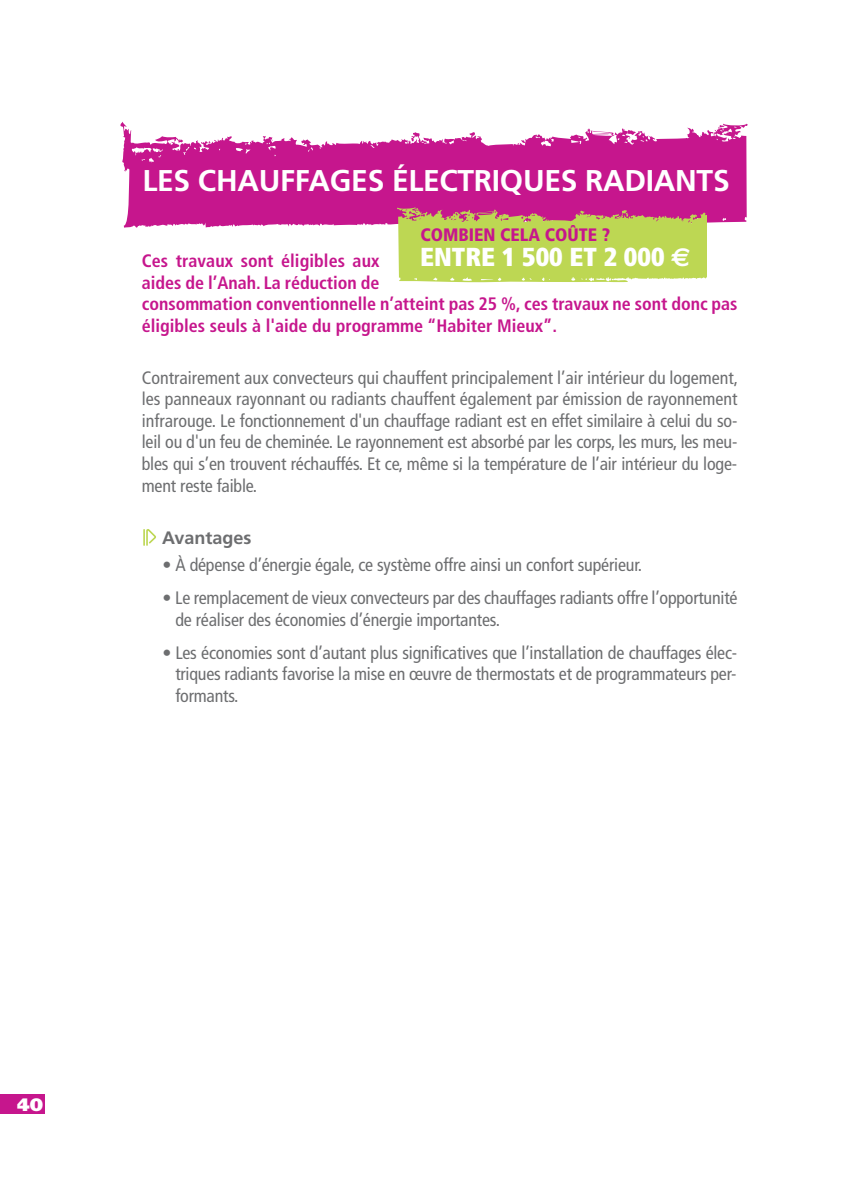
<style>
.page{position:relative;width:851px;height:1191px;background:#fff}
.page>*{position:absolute;margin:0;border:0;box-sizing:border-box;transform-origin:0 0}
.t1{font:700 30px "Frutiger";letter-spacing:-.01em;color:#fff}
.t2{font:900 condensed 26px "Frutiger";color:#fff}
.t3{font:condensed 18px/21.6px "Frutiger";letter-spacing:-.01em;color:#6d6e70;text-align:justify}
.t4{font:700 condensed 18px/21.6px "Frutiger";color:#c6168d}
.t5{font:900 condensed 18px "Frutiger";color:#c6168d}
.t6{font:700 18px "Frutiger";color:#6d6e70}
.t7{font:900 18px "Frutiger";color:#fff}
.s1{font-family:"Euro Sans";font-weight:700;font-stretch:normal}
</style>
<div class="page">
<div style="left:0;top:1094px;width:44px;height:19px;background:#c6168d"></div>
<svg style="left:143px;top:529px;width:13px;height:17px"></svg>
<svg style="left:120px;top:122px;width:627px;height:107px;fill:#c6168d"></svg>
<svg style="left:397px;top:198px;width:309px;height:85px;background:#c1ae65"></svg>
<h1 class="t1" style="left:142px;top:168px;width:588px">LES CHAUFFAGES ÉLECTRIQUES RADIANTS</h1>
<p class="t5" style="left:420px;top:227px;width:191px">COMBIEN CELA COÛTE ?</p>
<h2 class="t2" style="left:420px;top:247px;width:272px">ENTRE 1 500 ET 2 000 <span class="s1">€</span></h2>
<p class="t4" style="left:142px;top:252px;width:597px">Ces travaux sont éligibles aux<br>aides de l’Anah. La réduction de<br>consommation conventionnelle n’atteint pas 25 %, ces travaux ne sont donc pas éligibles seuls à l'aide du programme “Habiter Mieux”.</p>
<p class="t3" style="left:142px;top:368px;width:598px">Contrairement aux convecteurs qui chauffent principalement l’air intérieur du logement, les panneaux rayonnant ou radiants chauffent également par émission de rayonnement infrarouge. Le fonctionnement d'un chauffage radiant est en effet similaire à celui du so&shy;leil ou d'un feu de cheminée. Le rayonnement est absorbé par les corps, les murs, les meu&shy;bles qui s’en trouvent réchauffés. Et ce, même si la température de l’air intérieur du loge&shy;ment reste faible.</p>
<p class="t6" style="left:162px;top:530px;width:91px">Avantages</p>
<p class="t3" style="left:162px;top:555px;width:481px">• À dépense d’énergie égale, ce système offre ainsi un confort supérieur.</p>
<p class="t3" style="left:175px;top:588px;width:563px;text-indent:-13px">• Le remplacement de vieux convecteurs par des chauffages radiants offre l’opportunité de réaliser des économies d’énergie importantes.</p>
<p class="t3" style="left:175px;top:643px;width:563px;text-indent:-13px">• Les économies sont d’autant plus significatives que l’installation de chauffages élec&shy;triques radiants favorise la mise en œuvre de thermostats et de programmateurs per&shy;formants.</p>
<p class="t7" style="left:17px;top:1097px;width:27px">40</p>
</div>
